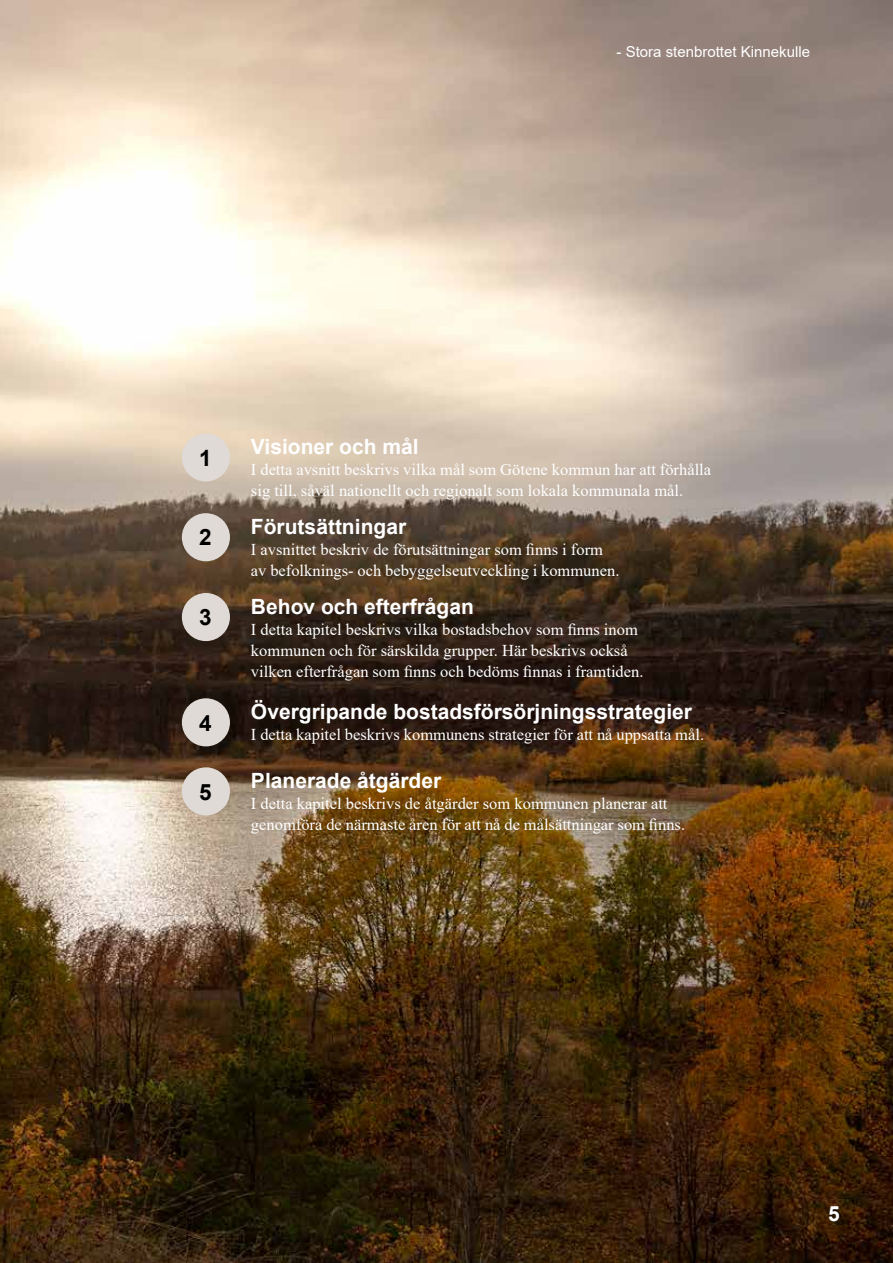
<style>
.page{position:relative;width:893px;height:1263px;background:#fff}
.page>*{position:absolute;margin:0;border:0;box-sizing:border-box;transform-origin:0 0}
.t1{font:700 22.5px "Arial";color:#000}
.t2{font:700 21px "Arial";color:#fff}
.t3{font:16.5px/21px "Times New Roman";color:#fff}
.t4{font:15px "Arial";color:#fff}
</style>
<div class="page">
<img style="left:0;top:0;width:893px;height:1263px">
<div style="left:182px;top:433px;width:48px;height:48px;background:#dfdad5;border-radius:50%"></div>
<div style="left:182px;top:513px;width:48px;height:48px;background:#dfdad5;border-radius:50%"></div>
<div style="left:182px;top:593px;width:48px;height:48px;background:#dfdad5;border-radius:50%"></div>
<div style="left:182px;top:698px;width:48px;height:48px;background:#dfdad5;border-radius:50%"></div>
<div style="left:182px;top:767px;width:48px;height:48px;background:#dfdad5;border-radius:50%"></div>
<p class="t4" style="left:617px;top:42px;width:195px">- Stora stenbrottet Kinnekulle</p>
<h1 class="t1" style="left:199px;top:442px;width:14px">1</h1>
<h1 class="t1" style="left:199px;top:522px;width:14px">2</h1>
<h1 class="t1" style="left:199px;top:601px;width:14px">3</h1>
<h1 class="t1" style="left:199px;top:707px;width:14px">4</h1>
<h1 class="t1" style="left:199px;top:776px;width:14px">5</h1>
<p class="t2" style="left:251px;top:432px;width:169px">Visioner och mål</p>
<p class="t3" style="left:251px;top:459px;width:462px">I detta avsnitt beskrivs vilka mål som Götene kommun har att förhålla sig till, såväl nationellt och regionalt som lokala kommunala mål.</p>
<p class="t2" style="left:251px;top:512px;width:157px">Förutsättningar</p>
<p class="t3" style="left:251px;top:539px;width:370px">I avsnittet beskriv de förutsättningar som finns i form av befolknings- och bebyggelseutveckling i kommunen.</p>
<p class="t2" style="left:251px;top:592px;width:224px">Behov och efterfrågan</p>
<p class="t3" style="left:251px;top:618px;width:394px">I detta kapitel beskrivs vilka bostadsbehov som finns inom kommunen och för särskilda grupper. Här beskrivs också vilken efterfrågan som finns och bedöms finnas i framtiden.</p>
<p class="t2" style="left:251px;top:697px;width:443px">Övergripande bostadsförsörjningsstrategier</p>
<p class="t3" style="left:251px;top:724px;width:455px">I detta kapitel beskrivs kommunens strategier för att nå uppsatta mål.</p>
<p class="t2" style="left:251px;top:766px;width:192px">Planerade åtgärder</p>
<p class="t3" style="left:251px;top:793px;width:436px">I detta kapitel beskrivs de åtgärder som kommunen planerar att genomföra de närmaste åren för att nå de målsättningar som finns.</p>
<p class="t2" style="left:828px;top:1199px;width:13px">5</p>
</div>
